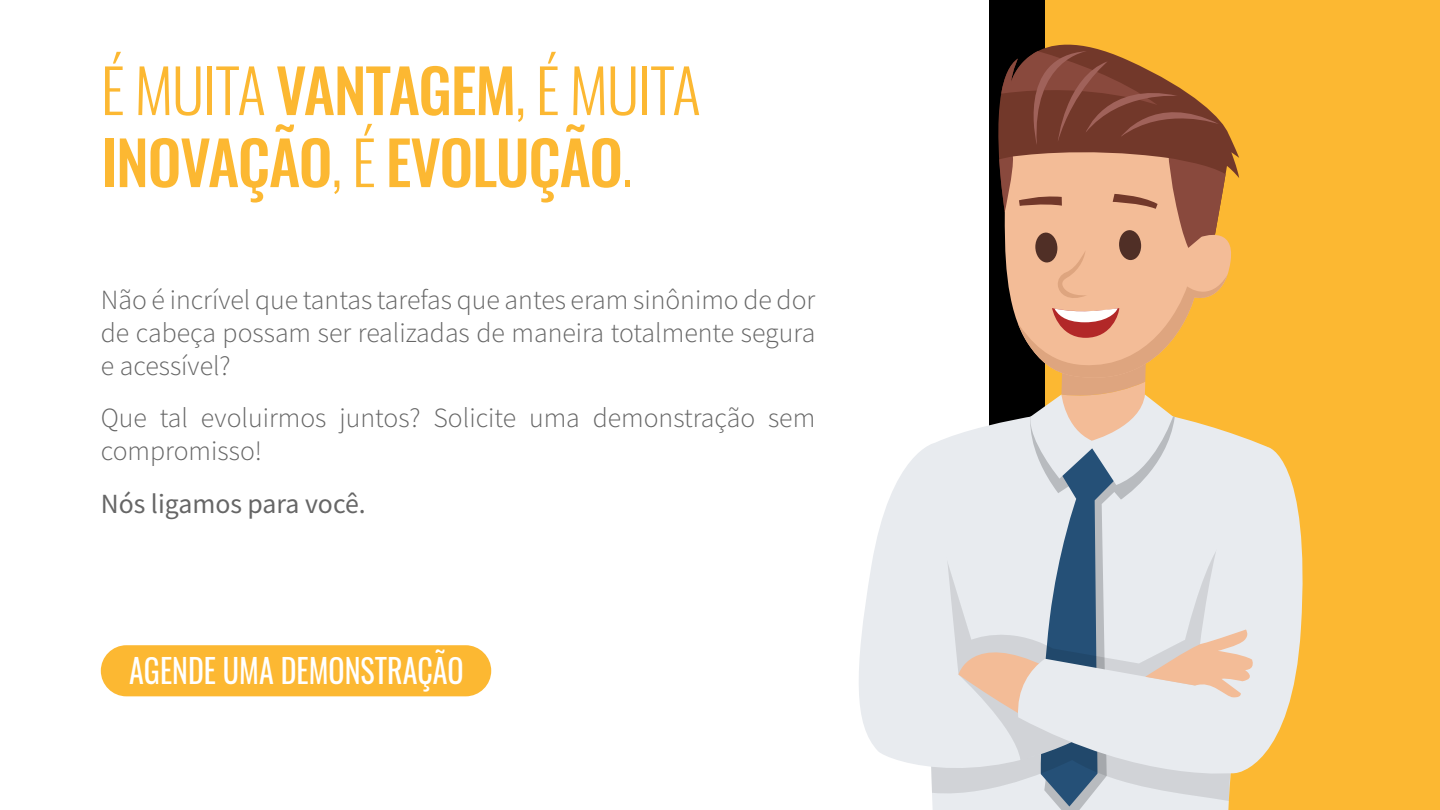
<style>
.page{position:relative;width:1440px;height:810px;background:#fff}
.page>*{position:absolute;margin:0;border:0;box-sizing:border-box;transform-origin:0 0}
.t1{font:500 60px/72.1px "Oswald";letter-spacing:-.02em;color:#fcb832}
.t2{font:32.62px "Oswald";color:#fff;scale:.92 1}
.t3{font:300 27.75px/33px "Source Sans Pro";color:#666;text-align:justify}
.t4{font:27.75px "Source Sans Pro";color:#666}
.s1{font-weight:300}
</style>
<div class="page">
<div style="left:101px;top:645px;width:390px;height:51px;background:#fcb832;border-radius:26px"></div>
<div style="left:989px;top:0;width:451px;height:810px;background:#fcb832"></div>
<svg style="left:989px;top:16px;width:250px;height:141px"></svg>
<svg style="left:1001px;top:51px;width:218px;height:94px"></svg>
<svg style="left:1004px;top:146px;width:232px;height:11px;background:#8b513e"></svg>
<svg style="left:859px;top:443px;width:99px;height:354px;fill:#e8ebef"></svg>
<svg style="left:1258px;top:447px;width:45px;height:337px;fill:#e8ebef"></svg>
<svg style="left:958px;top:157px;width:300px;height:650px;background:#d3c2b1"></svg>
<h1 class="t1" style="left:101px;top:58px;width:602px"><span class="s1">É MUITA</span> VANTAGEM<span class="s1">, É MUITA<br></span>INOVAÇÃO<span class="s1">, É</span> EVOLUÇÃO<span class="s1">.</span></h1>
<p class="t3" style="left:101px;top:283px;width:716px">Não é incrível que tantas tarefas que antes eram sinônimo de dor de cabeça possam ser realizadas de maneira totalmente segura e acessível?</p>
<p class="t3" style="left:101px;top:402px;width:716px">Que tal evoluirmos juntos? Solicite uma demonstração sem compromisso!</p>
<p class="t4" style="left:101px;top:486px;width:266px">Nós ligamos para você.</p>
<p class="t2" style="left:129px;top:642px;width:365px">AGENDE UMA DEMONSTRAÇÃO</p>
</div>
